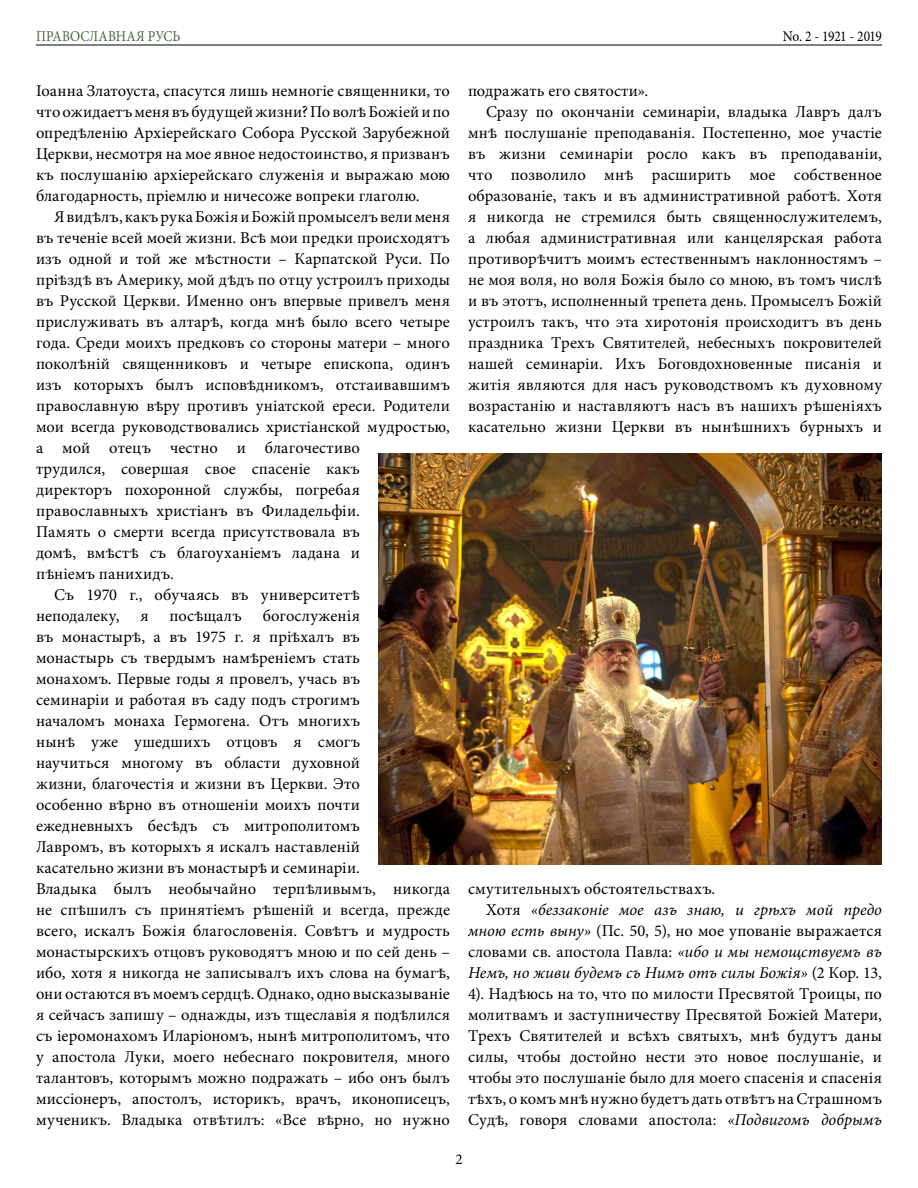
<style>
.page{position:relative;width:918px;height:1188px;background:#fff}
.page>*{position:absolute;margin:0;border:0;box-sizing:border-box;transform-origin:0 0}
.t1{font:16.5px/21px "Minion Pro";letter-spacing:.01em;color:#000;text-align:justify}
.t2{font:italic 16.5px "Minion Pro";color:#000}
.t3{font:15px "Minion Pro";letter-spacing:.01em;color:#50633b;scale:.9 1}
.t4{font:15px "Minion Pro";letter-spacing:-.035em;color:#000;scale:.9 1}
.t5{font:15px "Minion Pro";letter-spacing:-.035em;color:#000}
.s1{font-style:normal}
.s2{font-style:italic}
</style>
<div class="page">
<img style="left:378px;top:453px;width:504px;height:412px">
<hr style="left:36px;top:45px;width:846px;height:1px;background:#000">
<p class="t3" style="left:36px;top:26px;width:162px">ПРАВОСЛАВНАЯ РУСЬ</p>
<p class="t4" style="left:783px;top:26px;width:112px">No. 2 - 1921 - 2019</p>
<p class="t1" style="left:36px;top:80px;width:415px">Iоанна Златоуста, спасутся лишь немногіе священники, то что ожидаетъ меня въ будущей жизни? По волѣ Божіей и по опредѣленію Архіерейскаго Собора Русской Зарубежной Церкви, несмотря на мое явное недостоинство, я призванъ къ послушанію архіерейскаго служенія и выражаю мою благодарность, пріемлю и ничесоже вопреки глаголю.</p>
<p class="t1" style="left:54px;top:206px;width:398px">Я видѣлъ, какъ рука Божія и Божій промыселъ вели меня</p>
<p class="t1" style="left:36px;top:227px;width:415px">въ теченіе всей моей жизни. Всѣ мои предки происходятъ</p>
<p class="t1" style="left:36px;top:248px;width:416px">изъ одной и той же мѣстности – Карпатской Руси. По</p>
<p class="t1" style="left:36px;top:269px;width:415px">пріѣздѣ въ Америку, мой дѣдъ по отцу устроилъ приходы</p>
<p class="t1" style="left:36px;top:290px;width:415px">въ Русской Церкви. Именно онъ впервые привелъ меня</p>
<p class="t1" style="left:36px;top:311px;width:415px">прислуживать въ алтарѣ, когда мнѣ было всего четыре</p>
<p class="t1" style="left:36px;top:332px;width:416px">года. Среди моихъ предковъ со стороны матери – много</p>
<p class="t1" style="left:36px;top:353px;width:416px">поколѣній священниковъ и четыре епископа, одинъ</p>
<p class="t1" style="left:36px;top:374px;width:416px">изъ которыхъ былъ исповѣдникомъ, отстаивавшимъ</p>
<p class="t1" style="left:36px;top:395px;width:416px">православную вѣру противъ уніатской ереси. Родители</p>
<p class="t1" style="left:36px;top:416px;width:415px">мои всегда руководствовались христіанской мудростью,</p>
<p class="t1" style="left:36px;top:437px;width:326px">а мой отецъ честно и благочестиво</p>
<p class="t1" style="left:36px;top:458px;width:325px">трудился, совершая свое спасеніе какъ</p>
<p class="t1" style="left:36px;top:479px;width:326px">директоръ похоронной службы, погребая</p>
<p class="t1" style="left:36px;top:500px;width:325px">православныхъ христіанъ въ Филадельфіи.</p>
<p class="t1" style="left:36px;top:521px;width:325px">Память о смерти всегда присутствовала въ</p>
<p class="t1" style="left:36px;top:542px;width:325px">домѣ, вмѣстѣ съ благоуханіемъ ладана и</p>
<p class="t1" style="left:36px;top:563px;width:139px">пѣніемъ панихидъ.</p>
<p class="t1" style="left:54px;top:584px;width:307px">Съ 1970 г., обучаясь въ университетѣ</p>
<p class="t1" style="left:36px;top:605px;width:85px">неподалеку,</p>
<p class="t1" style="left:140px;top:605px;width:10px">я</p>
<p class="t1" style="left:170px;top:605px;width:74px">посѣщалъ</p>
<p class="t1" style="left:36px;top:605px;width:416px;text-align:left;text-indent:227px">богослуженія<br>въ монастырѣ, а въ 1975 г. я пріѣхалъ въ<br>монастырь съ твердымъ намѣреніемъ стать<br>монахомъ. Первые годы я провелъ, учась въ<br>семинаріи и работая въ саду подъ строгимъ<br>началомъ монаха Гермогена. Отъ многихъ<br>нынѣ уже ушедшихъ отцовъ я смогъ<br>научиться многому въ области духовной<br>жизни, благочестія и жизни въ Церкви. Это<br>особенно вѣрно въ отношеніи моихъ почти ежедневныхъ бесѣдъ съ митрополитомъ<br>Лавромъ, въ которыхъ я искалъ наставленій<br>касательно жизни въ монастырѣ и семинаріи.<br>Владыка былъ необычайно терпѣливымъ, никогда не спѣшилъ съ принятіемъ рѣшеній и всегда, прежде всего, искалъ Божія благословенія. Совѣтъ и мудрость монастырскихъ отцовъ руководятъ мною и по сей день – ибо, хотя я никогда не записывалъ ихъ слова на бумагѣ, они остаются въ моемъ сердцѣ. Однако, одно высказываніе я сейчасъ запишу – однажды, изъ тщеславія я подѣлился съ іеромонахомъ Иларіономъ, нынѣ митрополитомъ, что у апостола Луки, моего небеснаго покровителя, много талантовъ, которымъ можно подражать – ибо онъ былъ миссіонеръ, апостолъ, историкъ, врачъ, иконописецъ, мученикъ. Владыка отвѣтилъ: «Все вѣрно, но нужно</p>
<p class="t1" style="left:468px;top:80px;width:182px">подражать его святости».</p>
<p class="t1" style="left:486px;top:101px;width:397px">Сразу по окончаніи семинаріи, владыка Лавръ далъ</p>
<p class="t1" style="left:468px;top:122px;width:415px">мнѣ послушаніе преподаванія. Постепенно, мое участіе</p>
<p class="t1" style="left:468px;top:143px;width:416px">въ жизни семинаріи росло какъ въ преподаваніи,</p>
<p class="t1" style="left:468px;top:164px;width:415px">что позволило мнѣ расширить мое собственное</p>
<p class="t1" style="left:468px;top:185px;width:416px">образованіе, такъ и въ административной работѣ. Хотя</p>
<p class="t1" style="left:468px;top:206px;width:415px">я никогда не стремился быть священнослужителемъ,</p>
<p class="t1" style="left:468px;top:227px;width:415px">а любая административная или канцелярская работа</p>
<p class="t1" style="left:468px;top:248px;width:415px">противорѣчитъ моимъ естественнымъ наклонностямъ –</p>
<p class="t1" style="left:468px;top:269px;width:415px">не моя воля, но воля Божія было со мною, въ томъ числѣ</p>
<p class="t1" style="left:468px;top:290px;width:416px">и въ этотъ, исполненный трепета день. Промыселъ Божій</p>
<p class="t1" style="left:468px;top:311px;width:415px">устроилъ такъ, что эта хиротонія происходитъ въ день</p>
<p class="t1" style="left:468px;top:332px;width:415px">праздника Трехъ Святителей, небесныхъ покровителей</p>
<p class="t1" style="left:468px;top:353px;width:416px">нашей семинаріи. Ихъ Боговдохновенные писанія и</p>
<p class="t1" style="left:468px;top:374px;width:416px">житія являются для насъ руководствомъ къ духовному</p>
<p class="t1" style="left:468px;top:395px;width:415px">возрастанію и наставляютъ насъ въ нашихъ рѣшеніяхъ</p>
<p class="t1" style="left:468px;top:416px;width:415px">касательно жизни Церкви въ нынѣшнихъ бурныхъ и</p>
<p class="t1" style="left:468px;top:878px;width:249px">смутительныхъ обстоятельствахъ.</p>
<p class="t2" style="left:486px;top:899px;width:398px"><span class="s1">Хотя</span> «беззаконіе мое азъ знаю, и грѣхъ мой предо</p>
<p class="t1" style="left:468px;top:920px;width:415px"><span class="s2">мною есть выну»</span> (Пс. 50, 5), но мое упованіе выражается</p>
<p class="t1" style="left:468px;top:941px;width:416px">словами св. апостола Павла: <span class="s2">«ибо и мы немощствуемъ въ</span></p>
<p class="t2" style="left:468px;top:962px;width:416px">Немъ, но живи будемъ съ Нимъ отъ силы Божія» <span class="s1">(2 Кор. 13,</span></p>
<p class="t1" style="left:468px;top:983px;width:415px">4). Надѣюсь на то, что по милости Пресвятой Троицы, по</p>
<p class="t1" style="left:468px;top:1004px;width:416px">молитвамъ и заступничеству Пресвятой Божіей Матери,</p>
<p class="t1" style="left:468px;top:1025px;width:415px">Трехъ Святителей и всѣхъ святыхъ, мнѣ будутъ даны</p>
<p class="t1" style="left:468px;top:1046px;width:415px">силы, чтобы достойно нести это новое послушаніе, и</p>
<p class="t1" style="left:468px;top:1067px;width:415px">чтобы это послушаніе было для моего спасенія и спасенія</p>
<p class="t1" style="left:468px;top:1088px;width:416px">тѣхъ, о комъ мнѣ нужно будетъ дать отвѣтъ на Страшномъ</p>
<p class="t1" style="left:468px;top:1109px;width:415px">Судѣ, говоря словами апостола: <span class="s2">«Подвигомъ добрымъ</span></p>
<p class="t5" style="left:455px;top:1149px;width:9px">2</p>
</div>
